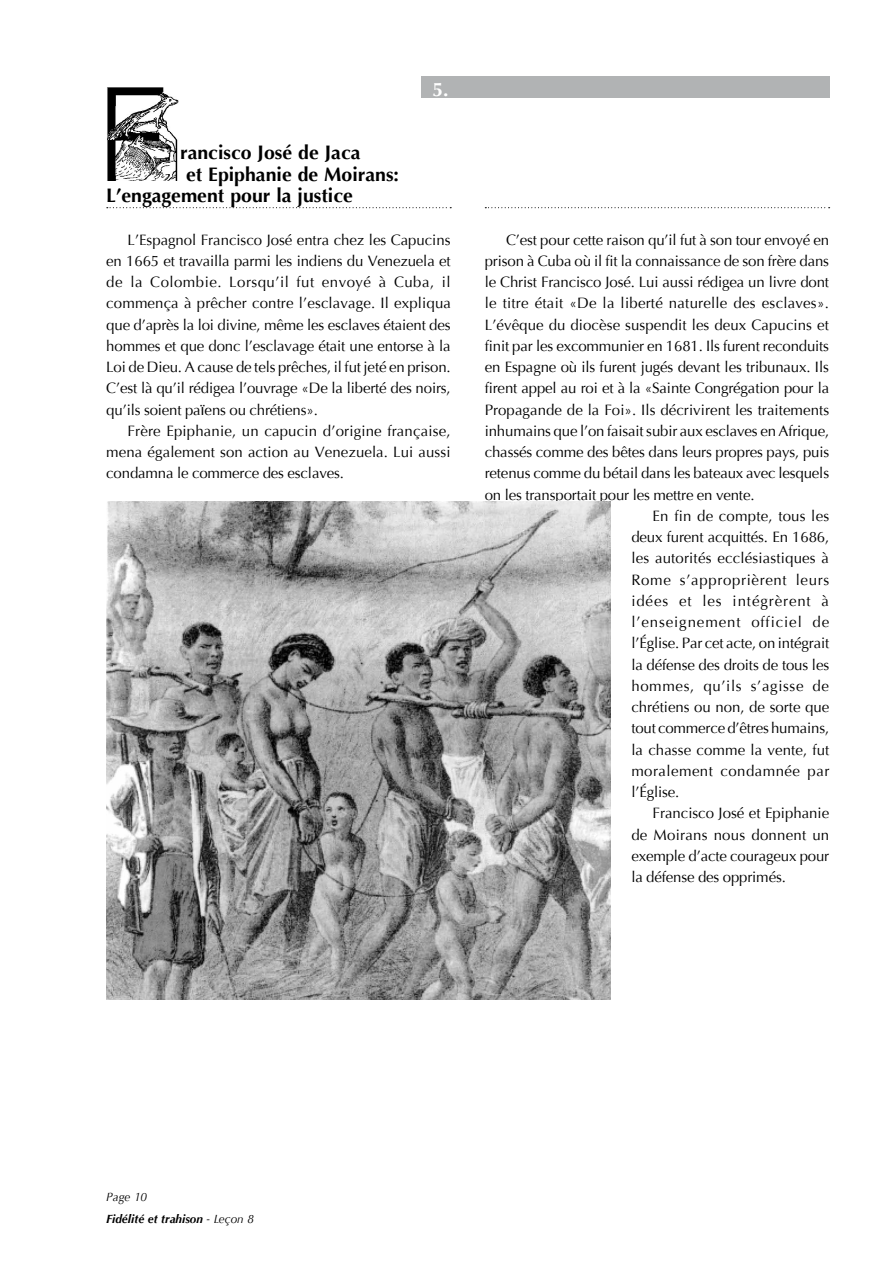
<style>
.page{position:relative;width:893px;height:1263px;background:#fff}
.page>*{position:absolute;margin:0;border:0;box-sizing:border-box;transform-origin:0 0}
.t1{font:700 19.5px "Optima";color:#000}
.t2{font:700 19.5px "Optima";color:#fff}
.t3{font:15px/21.3px "Optima";letter-spacing:-.01em;color:#000;text-align:justify}
.t4{font:15px "Optima";letter-spacing:.015em;color:#000}
.t5{font:15px "Optima";letter-spacing:.01em;color:#000}
.t6{font:15px "Optima";letter-spacing:.045em;color:#000}
.t7{font:15px "Optima";letter-spacing:.06em;color:#000}
.t8{font:15px "Optima";letter-spacing:.03em;color:#000}
.t9{font:italic 700 12px/21.3px "Optima";color:#000}
.s1{font-family:"Arial"}
.s2{font-weight:400}
</style>
<div class="page">
<div style="left:421px;top:77px;width:408px;height:21px;background:#b1b3b4"></div>
<svg style="left:107px;top:207px;width:344px;height:1px"></svg>
<svg style="left:485px;top:207px;width:345px;height:1px"></svg>
<img style="left:107px;top:87px;width:71px;height:94px">
<img style="left:106px;top:502px;width:504px;height:497px">
<h1 class="t2" style="left:432px;top:78px;width:18px">5.</h1>
<h1 class="t1" style="left:180px;top:141px;width:182px">rancisco José de Jaca</h1>
<h1 class="t1" style="left:186px;top:163px;width:214px">et Epiphanie de Moirans:</h1>
<h1 class="t1" style="left:106px;top:184px;width:248px">L’engagement pour la justice</h1>
<p class="t3" style="left:106px;top:229px;width:346px;text-indent:21px">L’Espagnol Francisco José entra chez les Capucins en 1665 et travailla parmi les indiens du Venezuela et de la Colombie. Lorsqu’il fut envoyé à Cuba, il commença à prêcher contre l’esclavage. Il expliqua que d’après la loi divine, même les esclaves étaient des hommes et que donc l’esclavage était une entorse à la Loi de Dieu. A cause de tels prêches, il fut jeté en prison.<br>C’est là qu’il rédigea l’ouvrage «De la liberté des noirs, qu’ils soient pa<span class="s1">ï</span>ens ou chrétiens».</p>
<p class="t3" style="left:106px;top:420px;width:346px;text-indent:21px">Frère Epiphanie, un capucin d’origine française, mena également son action au Venezuela. Lui aussi condamna le commerce des esclaves.</p>
<p class="t3" style="left:506px;top:229px;width:325px">C’est pour cette raison qu’il fut à son tour envoyé en</p>
<p class="t3" style="left:485px;top:250px;width:346px">prison à Cuba où il fit la connaissance de son frère dans</p>
<p class="t3" style="left:485px;top:271px;width:346px">le Christ Francisco José. Lui aussi rédigea un livre dont</p>
<p class="t4" style="left:485px;top:294px;width:346px">le titre était «De la liberté naturelle des esclaves».</p>
<p class="t3" style="left:485px;top:314px;width:346px">L’évêque du diocèse suspendit les deux Capucins et</p>
<p class="t3" style="left:485px;top:335px;width:346px">finit par les excommunier en 1681. Ils furent reconduits</p>
<p class="t3" style="left:485px;top:356px;width:346px">en Espagne où ils furent jugés devant les tribunaux. Ils</p>
<p class="t3" style="left:485px;top:378px;width:346px">firent appel au roi et à la «Sainte Congrégation pour la</p>
<p class="t3" style="left:485px;top:399px;width:346px">Propagande de la Foi». Ils décrivirent les traitements</p>
<p class="t3" style="left:485px;top:420px;width:346px">inhumains que l’on faisait subir aux esclaves en Afrique,</p>
<p class="t3" style="left:485px;top:442px;width:346px">chassés comme des bêtes dans leurs propres pays, puis</p>
<p class="t3" style="left:485px;top:463px;width:346px">retenus comme du bétail dans les bateaux avec lesquels</p>
<p class="t3" style="left:485px;top:484px;width:271px">on les transportait pour les mettre en vente.</p>
<p class="t5" style="left:653px;top:507px;width:178px">En fin de compte, tous les</p>
<p class="t3" style="left:631px;top:527px;width:199px">deux furent acquittés. En 1686,</p>
<p class="t5" style="left:631px;top:550px;width:199px">les autorités ecclésiastiques à</p>
<p class="t6" style="left:631px;top:571px;width:199px">Rome s’approprièrent leurs</p>
<p class="t7" style="left:631px;top:592px;width:199px">idées et les intégrèrent à</p>
<p class="t7" style="left:631px;top:613px;width:199px">l’enseignement officiel de</p>
<p class="t3" style="left:631px;top:633px;width:199px">l’Église. Par cet acte, on intégrait</p>
<p class="t3" style="left:631px;top:654px;width:199px">la défense des droits de tous les</p>
<p class="t6" style="left:631px;top:677px;width:199px">hommes, qu’ils s’agisse de</p>
<p class="t3" style="left:631px;top:697px;width:199px">chrétiens ou non, de sorte que</p>
<p class="t3" style="left:631px;top:718px;width:199px">tout commerce d’êtres humains,</p>
<p class="t3" style="left:631px;top:739px;width:199px">la chasse comme la vente, fut</p>
<p class="t8" style="left:631px;top:762px;width:199px">moralement condamnée par</p>
<p class="t3" style="left:631px;top:782px;width:49px">l’Église.</p>
<p class="t3" style="left:653px;top:803px;width:178px">Francisco José et Epiphanie</p>
<p class="t4" style="left:631px;top:826px;width:199px">de Moirans nous donnent un</p>
<p class="t3" style="left:631px;top:845px;width:199px">exemple d’acte courageux pour</p>
<p class="t3" style="left:631px;top:867px;width:156px">la défense des opprimés.</p>
<p class="t9" style="left:106px;top:1186px;width:149px"><span class="s2">Page 10<br></span>Fidélité et trahison <span class="s2">- Leçon 8</span></p>
</div>
